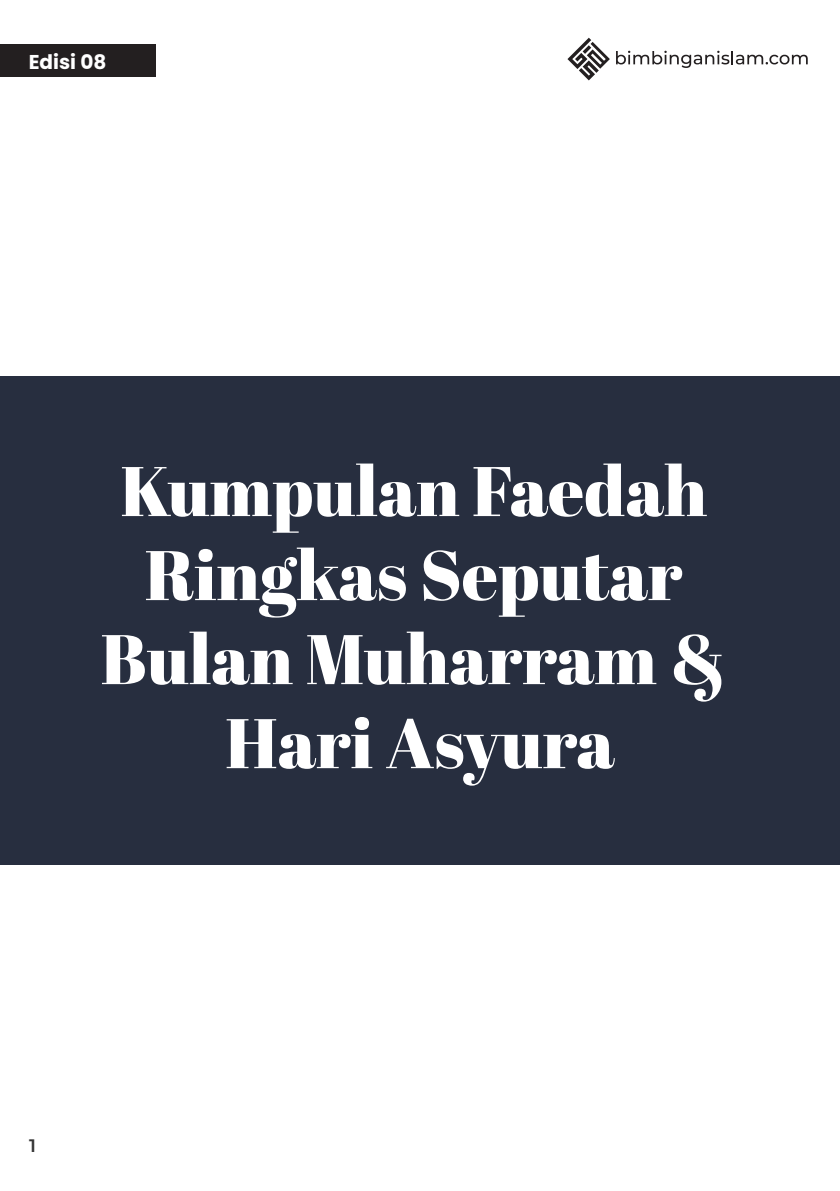
<style>
.page{position:relative;width:840px;height:1191px;background:#fff}
.page>*{position:absolute;margin:0;border:0;box-sizing:border-box;transform-origin:0 0}
.t1{font:70px/84px "Abril Fatface";color:#fff;text-align:center}
.t2{font:700 20px "Poppins";color:#fff}
.t3{font:600 18px "Montserrat";color:#333}
</style>
<div class="page">
<div style="left:0;top:376px;width:839px;height:488px;background:#272e3f"></div>
<div style="left:0;top:45px;width:155px;height:32px;background:#231f20"></div>
<svg style="left:567px;top:38px;width:42px;height:42px"></svg>
<svg style="left:616px;top:51px;width:191px;height:17px"></svg>
<p class="t2" style="left:29px;top:50px;width:79px">Edisi 08</p>
<p class="t1" style="left:100px;top:447px;width:627px">Kumpulan Faedah<br>Ringkas Seputar<br>Bulan Muharram &amp;<br>Hari Asyura</p>
<p class="t3" style="left:29px;top:1133px;width:8px">1</p>
</div>
